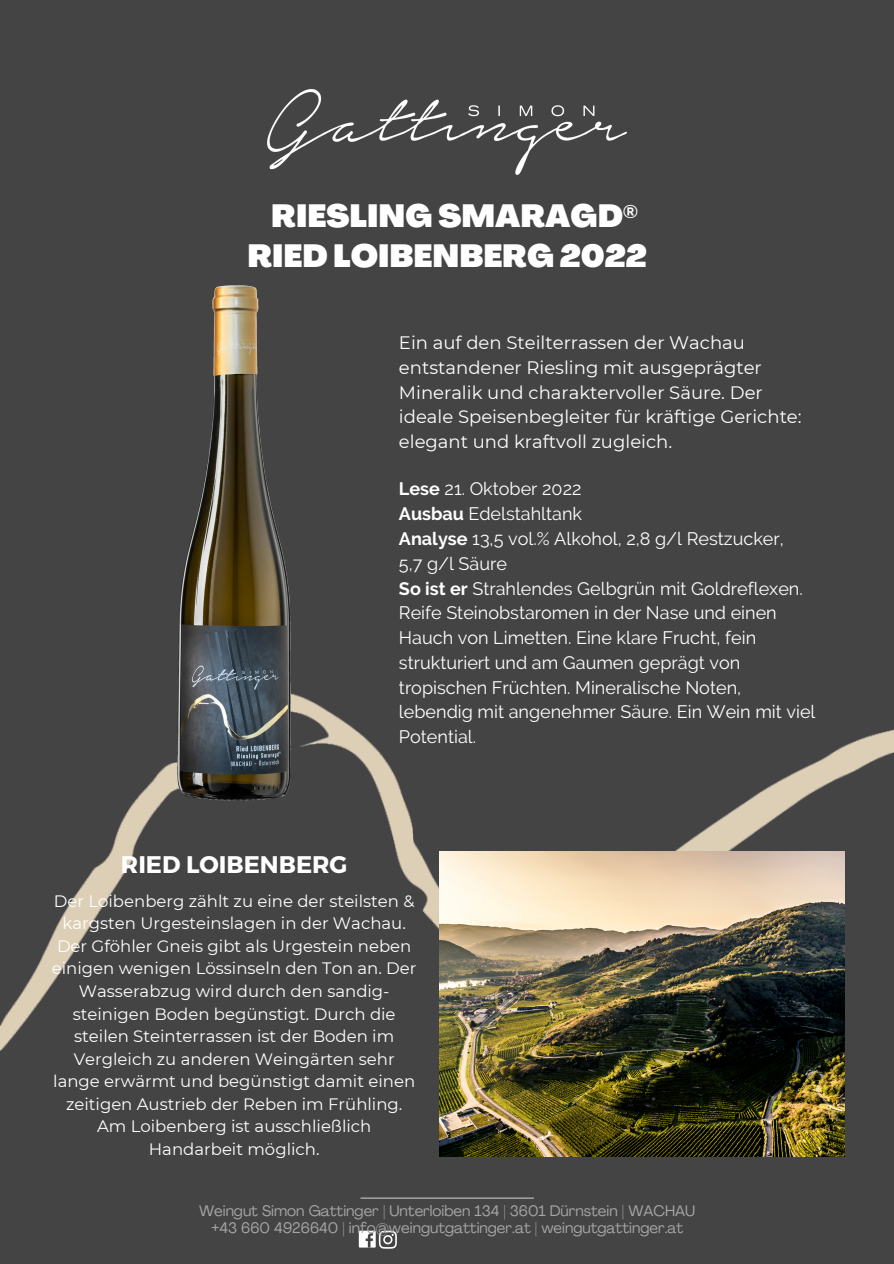
<style>
.page{position:relative;width:894px;height:1264px;background:#fff}
.page>*{position:absolute;margin:0;border:0;box-sizing:border-box;transform-origin:0 0}
.t1{font:900 31.5px "Agrandir";color:#fff}
.t2{font:700 24px "Montserrat";color:#fff}
.t3{font:700 18.3px "Raleway";color:#fff}
.t4{font:18px/24.8px "Raleway";color:#fff}
.t5{font:18px/24.8px "Montserrat";color:#fff}
.t6{font:16.5px/22.5px "Montserrat";color:#fff;text-align:center}
.t7{font:15px "Agrandir";color:#a6a6a6}
.s1{font-weight:700}
</style>
<div class="page">
<div style="left:0;top:0;width:893px;height:1263px;background:#444"></div>
<img style="left:0;top:695px;width:893px;height:376px">
<img style="left:268px;top:89px;width:358px;height:86px">
<img style="left:439px;top:851px;width:405px;height:304px">
<div style="left:359px;top:1230px;width:16px;height:17px;background:#fff"></div>
<svg style="left:365px;top:1233px;width:8px;height:14px"></svg>
<svg style="left:379px;top:1230px;width:18px;height:18px"></svg>
<svg style="left:360px;top:1197px;width:173px;height:1px"></svg>
<img style="left:170px;top:285px;width:128px;height:522px">
<p class="t1" style="left:271px;top:204px;width:353px">RIESLING SMARAGD</p>
<p class="t1" style="left:247px;top:243px;width:401px">RIED LOIBENBERG 2022</p>
<p class="t3" style="left:622px;top:201px;width:17px">®</p>
<p class="t5" style="left:399px;top:330px;width:404px">Ein auf den Steilterrassen der Wachau entstandener Riesling mit ausgeprägter Mineralik und charaktervoller Säure. Der ideale Speisenbegleiter für kräftige Gerichte: elegant und kraftvoll zugleich.</p>
<p class="t4" style="left:399px;top:476px;width:184px"><span class="s1">Lese</span> 21. Oktober 2022</p>
<p class="t4" style="left:399px;top:501px;width:184px"><span class="s1">Ausbau</span> Edelstahltank</p>
<p class="t4" style="left:399px;top:526px;width:386px"><span class="s1">Analyse</span> 13,5 vol.% Alkohol, 2,8 g/l Restzucker,</p>
<p class="t4" style="left:399px;top:551px;width:109px">5,7 g/l Säure</p>
<p class="t4" style="left:399px;top:575px;width:418px"><span class="s1">So ist er</span> Strahlendes Gelbgrün mit Goldreflexen.<br>Reife Steinobstaromen in der Nase und einen Hauch von Limetten. Eine klare Frucht, fein strukturiert und am Gaumen geprägt von tropischen Früchten. Mineralische Noten, lebendig mit angenehmer Säure. Ein Wein mit viel Potential.</p>
<p class="t2" style="left:121px;top:848px;width:228px">RIED LOIBENBERG</p>
<p class="t6" style="left:52px;top:889px;width:366px">Der Loibenberg zählt zu eine der steilsten &amp; kargsten Urgesteinslagen in der Wachau.<br>Der Gföhler Gneis gibt als Urgestein neben einigen wenigen Lössinseln den Ton an. Der Wasserabzug wird durch den sandig&shy;steinigen Boden begünstigt. Durch die steilen Steinterrassen ist der Boden im Vergleich zu anderen Weingärten sehr lange erwärmt und begünstigt damit einen zeitigen Austrieb der Reben im Frühling.<br>Am Loibenberg ist ausschließlich Handarbeit möglich.</p>
<p class="t7" style="left:199px;top:1204px;width:497px">Weingut Simon Gattinger | Unterloiben 134 | 3601 Dürnstein | WACHAU</p>
<p class="t7" style="left:211px;top:1221px;width:473px">+43 660 4926640 | info@weingutgattinger.at | weingutgattinger.at</p>
</div>
